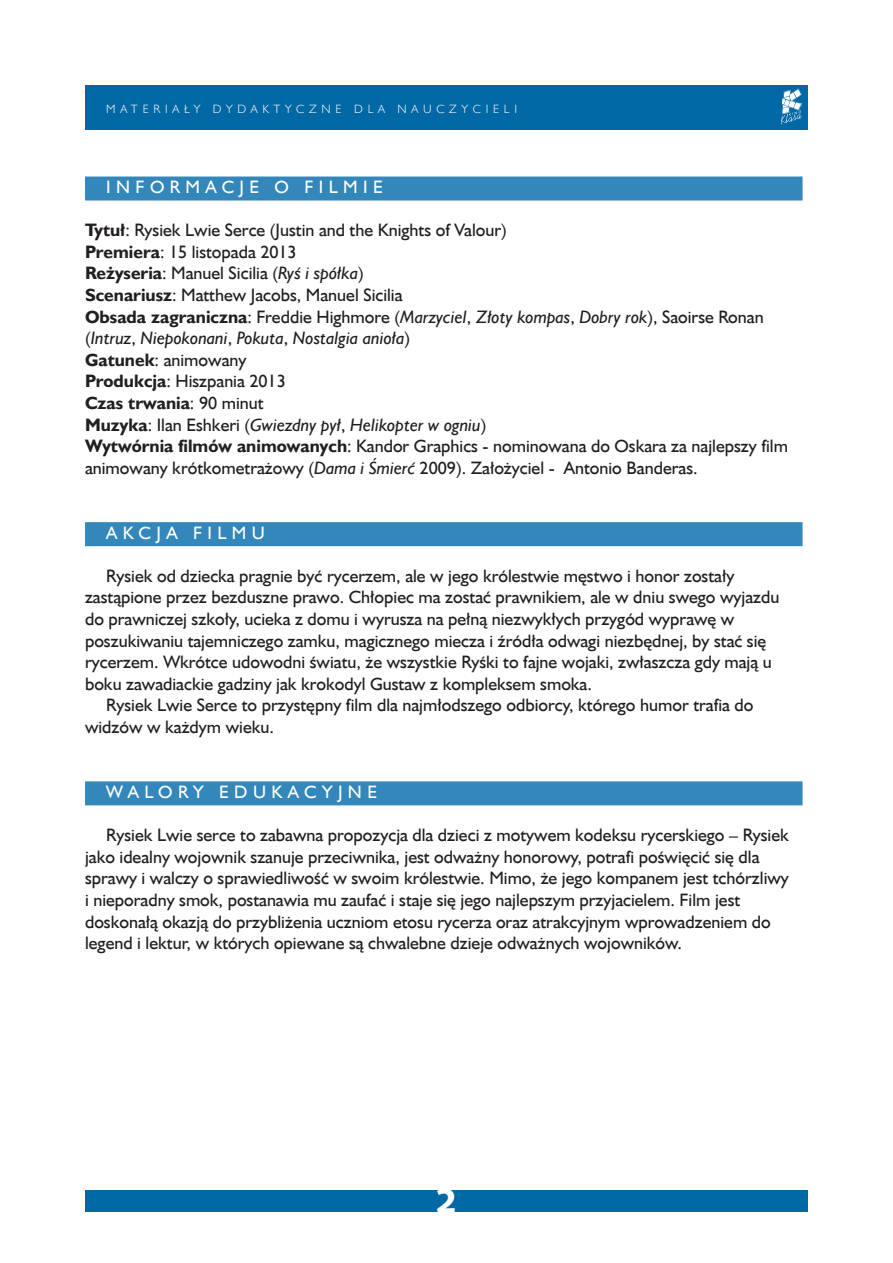
<style>
.page{position:relative;width:893px;height:1263px;background:#fff}
.page>*{position:absolute;margin:0;border:0;box-sizing:border-box;transform-origin:0 0}
.t1{font:34.5px "Humanst 531 Blk EU Normal";color:#fff}
.Tekst{font:18px/21.6px "Humanst 521 EU Normal";color:#231f20}
.Tekst-2{font:18px/21.6px "Humanst 521 EU Italic";color:#231f20}
.Srodtytul{font:18px "Humanst 521 EU Normal";letter-spacing:.3em;color:#fff}
.Tekst-3{font:18px "Humanst 521 EU Bold";color:#231f20}
.t2{font:12px "Humanst 521 Lt EU Normal";letter-spacing:.4em;color:#fff}
.s1{font-family:"Humanst 521 EU Bold"}
.s2{font-family:"Humanst 521 EU Italic"}
.s3{font-family:"Humanst 521 EU Normal"}
</style>
<div class="page">
<div style="left:85px;top:85px;width:723px;height:45px;background:#0068a5"></div>
<div style="left:85px;top:1190px;width:723px;height:21px;background:#0068a5"></div>
<img style="left:781px;top:88px;width:21px;height:37px">
<div style="left:85px;top:177px;width:717px;height:24px;background:#3487bb"></div>
<div style="left:85px;top:522px;width:717px;height:24px;background:#3487bb"></div>
<div style="left:85px;top:781px;width:717px;height:24px;background:#3487bb"></div>
<p class="t2" style="left:106px;top:102px;width:412px">MATERIAŁY DYDAKTYCZNE DLA NAUCZYCIELI</p>
<p class="Srodtytul" style="left:106px;top:176px;width:278px">INFORMACJE O FILMIE</p>
<p class="Tekst" style="left:85px;top:219px;width:423px"><span class="s1">Tytuł</span>: Rysiek Lwie Serce (Justin and the Knights of Valour)</p>
<p class="Tekst" style="left:85px;top:241px;width:213px"><span class="s1">Premiera</span>: 15 listopada 2013</p>
<p class="Tekst" style="left:85px;top:262px;width:280px"><span class="s1">Reżyseria</span>: Manuel Sicilia (<span class="s2">Ryś i spółka</span>)</p>
<p class="Tekst" style="left:85px;top:284px;width:319px"><span class="s1">Scenariusz</span>: Matthew Jacobs, Manuel Sicilia</p>
<p class="Tekst-2" style="left:85px;top:305px;width:680px"><span class="s1">Obsada zagraniczna</span><span class="s3">: Freddie Highmore (</span>Marzyciel<span class="s3">,</span> Złoty kompas<span class="s3">,</span> Dobry rok<span class="s3">), Saoirse Ronan (</span>Intruz<span class="s3">,</span> Niepokonani<span class="s3">,</span> Pokuta<span class="s3">,</span> Nostalgia anioła<span class="s3">)</span></p>
<p class="Tekst" style="left:85px;top:349px;width:163px"><span class="s1">Gatunek</span>: animowany</p>
<p class="Tekst" style="left:85px;top:370px;width:202px"><span class="s1">Produkcja</span>: Hiszpania 2013</p>
<p class="Tekst-3" style="left:85px;top:392px;width:180px">Czas trwania<span class="s3">: 90 minut</span></p>
<p class="Tekst-2" style="left:85px;top:413px;width:403px"><span class="s1">Muzyka</span><span class="s3">: Ilan Eshkeri (</span>Gwiezdny pył<span class="s3">,</span> Helikopter w ogniu<span class="s3">)</span></p>
<p class="Tekst" style="left:85px;top:435px;width:704px"><span class="s1">Wytwórnia filmów animowanych</span>: Kandor Graphics - nominowana do Oskara za najlepszy film animowany krótkometrażowy (<span class="s2">Dama i Śmierć</span> 2009). Założyciel - Antonio Banderas.</p>
<p class="Srodtytul" style="left:106px;top:521px;width:160px">AKCJA FILMU</p>
<p class="Tekst" style="left:85px;top:565px;width:696px;text-indent:21px">Rysiek od dziecka pragnie być rycerzem, ale w jego królestwie męstwo i honor zostały zastąpione przez bezduszne prawo. Chłopiec ma zostać prawnikiem, ale w dniu swego wyjazdu do prawniczej szkoły, ucieka z domu i wyrusza na pełną niezwykłych przygód wyprawę w poszukiwaniu tajemniczego zamku, magicznego miecza i źródła odwagi niezbędnej, by stać się rycerzem. Wkrótce udowodni światu, że wszystkie Ryśki to fajne wojaki, zwłaszcza gdy mają u boku zawadiackie gadziny jak krokodyl Gustaw z kompleksem smoka.</p>
<p class="Tekst" style="left:85px;top:694px;width:670px;text-indent:21px">Rysiek Lwie Serce to przystępny film dla najmłodszego odbiorcy, którego humor trafia do widzów w każdym wieku.</p>
<p class="Srodtytul" style="left:106px;top:781px;width:272px">WALORY EDUKACYJNE</p>
<p class="Tekst" style="left:85px;top:824px;width:705px;text-indent:21px">Rysiek Lwie serce to zabawna propozycja dla dzieci z motywem kodeksu rycerskiego – Rysiek jako idealny wojownik szanuje przeciwnika, jest odważny honorowy, potrafi poświęcić się dla sprawy i walczy o sprawiedliwość w swoim królestwie. Mimo, że jego kompanem jest tchórzliwy i nieporadny smok, postanawia mu zaufać i staje się jego najlepszym przyjacielem. Film jest doskonałą okazją do przybliżenia uczniom etosu rycerza oraz atrakcyjnym wprowadzeniem do legend i lektur, w których opiewane są chwalebne dzieje odważnych wojowników.</p>
<h1 class="t1" style="left:436px;top:1179px;width:23px">2</h1>
</div>
